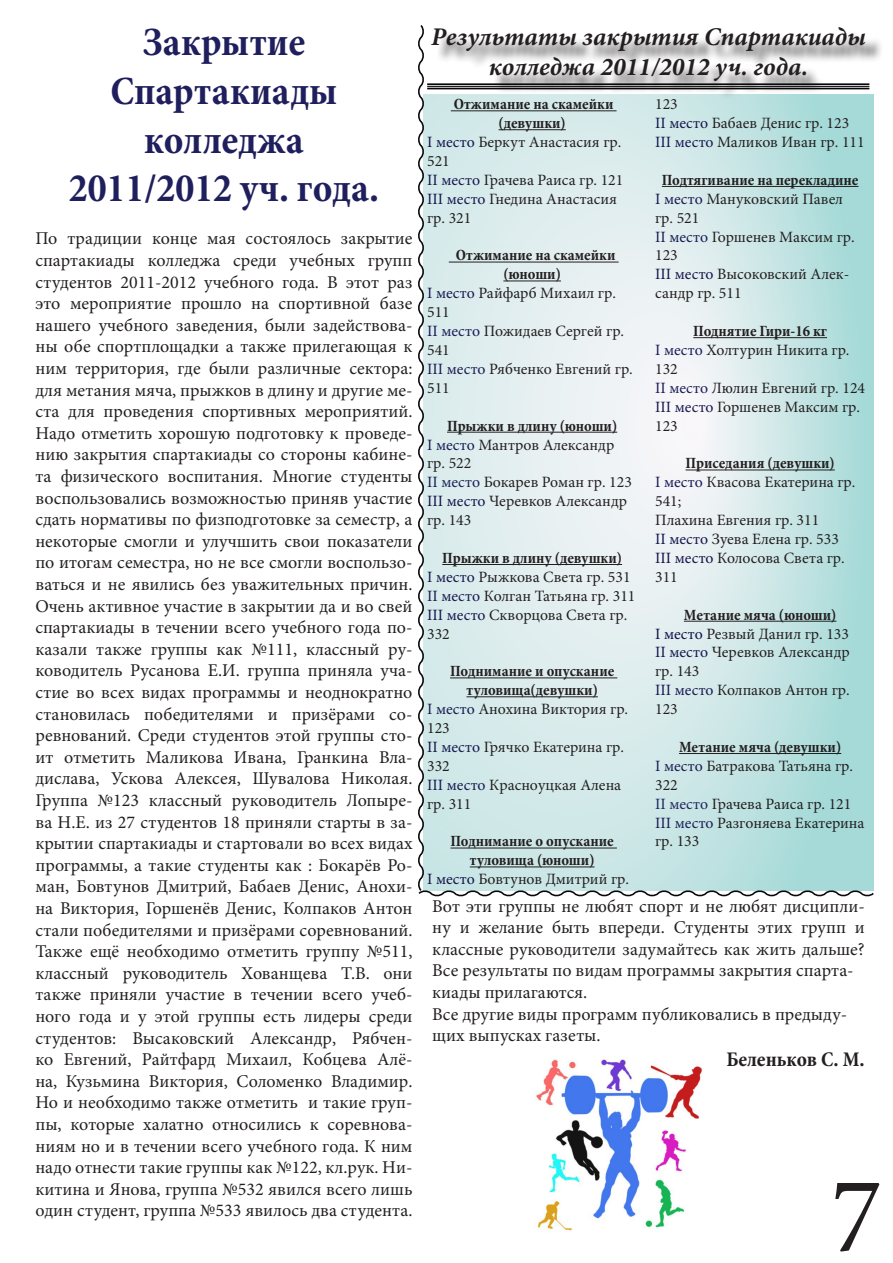
<style>
.page{position:relative;width:893px;height:1263px;background:#fff}
.page>*{position:absolute;margin:0;border:0;box-sizing:border-box;transform-origin:0 0}
.t1{font:108px "Minion Pro";color:#231f20}
.t2{font:700 condensed 40.5px "Minion Pro";color:#201f5e}
.t3{font:italic 700 25.5px/30.6px "Minion Pro";color:#231f20;text-align:center}
.t4{font:700 condensed 21px "Minion Pro";letter-spacing:-.005em;color:#231f20}
.t5{font:18px/21.6px "Minion Pro";color:#231f20;text-align:justify}
.t6{font:15.75px/18.9px "Minion Pro";color:#231f20}
.t7{font:700 condensed 15.75px/18.9px "Minion Pro";color:#231f20;text-align:center}
.s1{color:#16164d}
.s2{color:#191951}
.s3{color:#18194f}
.s4{color:#1a1b52}
.s5{color:#1b1e55}
.s6{color:#1b1e54}
.s7{color:#1a1e53}
.s8{color:#1b2258}
.s9{color:#17184d}
.s10{color:#18194e}
.s11{color:#191d52}
.s12{color:#15154a}
.s13{color:#1a1a52}
.s14{color:#1c1e57}
.s15{color:#1d1f59}
.s16{color:#191a4f}
.s17{color:#1a1d54}
.s18{color:#16164b}
.s19{color:#131248}
.s20{color:#18184f}
.s21{color:#20285f}
.s22{color:#1c2057}
</style>
<div class="page">
<div style="left:435px;top:29px;width:449px;height:71px;background:#231f20;opacity:.75"></div>
<svg style="left:418px;top:25px;width:457px;height:872px;background:#d1e5e5"></svg>
<img style="left:535px;top:1059px;width:167px;height:172px">
<p class="t2" style="left:143px;top:14px;width:164px">Закрытие</p>
<p class="t2" style="left:110px;top:63px;width:229px">Спартакиады</p>
<p class="t2" style="left:144px;top:112px;width:161px">колледжа</p>
<p class="t2" style="left:69px;top:160px;width:312px">2011/2012 уч. года.</p>
<p class="t5" style="left:35px;top:228px;width:379px">По традиции конце мая состоялось закрытие спартакиады колледжа среди учебных групп студентов 2011-2012 учебного года. В этот раз это мероприятие прошло на спортивной базе нашего учебного заведения, были задействова&shy;ны обе спортплощадки а также прилегающая к ним территория, где были различные сектора: для метания мяча, прыжков в длину и другие ме&shy;ста для проведения спортивных мероприятий.<br>Надо отметить хорошую подготовку к проведе&shy;нию закрытия спартакиады со стороны кабине&shy;та физического воспитания. Многие студенты воспользовались возможностью приняв участие сдать нормативы по физподготовке за семестр, а некоторые смогли и улучшить свои показатели по итогам семестра, но не все смогли воспользо&shy;ваться и не явились без уважительных причин.</p>
<p class="t5" style="left:35px;top:595px;width:379px">Очень активное участие в закрытии да и во свей спартакиады в течении всего учебного года по&shy;казали также группы как №111, классный ру&shy;ководитель Русанова Е.И. группа приняла уча&shy;стие во всех видах программы и неоднократно становилась победителями и призёрами со&shy;ревнований. Среди студентов этой группы сто&shy;ит отметить Маликова Ивана, Гранкина Вла&shy;дислава, Ускова Алексея, Шувалова Николая.</p>
<p class="t5" style="left:35px;top:789px;width:379px">Группа №123 классный руководитель Лопыре&shy;ва Н.Е. из 27 студентов 18 приняли старты в за&shy;крытии спартакиады и стартовали во всех видах программы, а такие студенты как : Бокарёв Ро&shy;ман, Бовтунов Дмитрий, Бабаев Денис, Анохи&shy;на Виктория, Горшенёв Денис, Колпаков Антон стали победителями и призёрами соревнований.</p>
<p class="t5" style="left:35px;top:941px;width:379px">Также ещё необходимо отметить группу №511, классный руководитель Хованщева Т.В. они также приняли участие в течении всего учеб&shy;ного года и у этой группы есть лидеры среди студентов: Высаковский Александр, Рябчен&shy;ко Евгений, Райтфард Михаил, Кобцева Алё&shy;на, Кузьмина Виктория, Соломенко Владимир.</p>
<p class="t5" style="left:35px;top:1092px;width:379px">Но и необходимо также отметить и такие груп&shy;пы, которые халатно относились к соревнова&shy;ниям но и в течении всего учебного года. К ним надо отнести такие группы как №122, кл.рук. Ни&shy;китина и Янова, группа №532 явился всего лишь один студент, группа №533 явилось два студента.</p>
<p class="t3" style="left:431px;top:21px;width:436px">Результаты закрытия Спартакиады колледжа 2011/2012 уч. года.</p>
<p class="t7" style="left:454px;top:95px;width:161px">Отжимание на скамейки</p>
<p class="t7" style="left:499px;top:114px;width:69px">(девушки)</p>
<p class="t6" style="left:427px;top:133px;width:196px"><span class="s1">I место</span> Беркут Анастасия гр.<br>521</p>
<p class="t6" style="left:427px;top:170px;width:198px"><span class="s2">II место</span> Грачева Раиса гр. 121</p>
<p class="t6" style="left:427px;top:189px;width:191px"><span class="s3">III место</span> Гнедина Анастасия гр. 321</p>
<p class="t7" style="left:456px;top:246px;width:161px">Отжимание на скамейки (юноши)</p>
<p class="t6" style="left:427px;top:284px;width:190px"><span class="s4">I место</span> Райфарб Михаил гр.<br>511</p>
<p class="t6" style="left:427px;top:322px;width:198px"><span class="s5">II место</span> Пожидаев Сергей гр.<br>541</p>
<p class="t6" style="left:427px;top:359px;width:207px"><span class="s6">III место</span> Рябченко Евгений гр.<br>511</p>
<p class="t7" style="left:447px;top:416px;width:172px">Прыжки в длину (юноши)</p>
<p class="t6" style="left:427px;top:435px;width:189px"><span class="s7">I место</span> Мантров Александр гр. 522</p>
<p class="t6" style="left:427px;top:473px;width:206px"><span class="s8">II место</span> Бокарев Роман гр. 123</p>
<p class="t6" style="left:427px;top:492px;width:201px"><span class="s9">III место</span> Черевков Александр гр. 143</p>
<p class="t7" style="left:442px;top:548px;width:181px">Прыжки в длину (девушки)</p>
<p class="t6" style="left:427px;top:567px;width:205px"><span class="s3">I место</span> Рыжкова Света гр. 531</p>
<p class="t6" style="left:427px;top:586px;width:210px"><span class="s4">II место</span> Колган Татьяна гр. 311</p>
<p class="t6" style="left:427px;top:605px;width:202px"><span class="s10">III место</span> Скворцова Света гр.<br>332</p>
<p class="t7" style="left:450px;top:662px;width:166px">Поднимание и опускание туловища(девушки)</p>
<p class="t6" style="left:427px;top:700px;width:202px"><span class="s11">I место</span> Анохина Виктория гр.<br>123</p>
<p class="t6" style="left:427px;top:737px;width:198px"><span class="s3">II место</span> Грячко Екатерина гр.<br>332</p>
<p class="t6" style="left:427px;top:775px;width:196px"><span class="s4">III место</span> Красноуцкая Алена гр. 311</p>
<p class="t7" style="left:450px;top:832px;width:165px">Поднимание о опускание</p>
<p class="t7" style="left:470px;top:851px;width:126px">туловища (юноши)</p>
<p class="t6" style="left:427px;top:870px;width:203px"><span class="s12">I место</span> Бовтунов Дмитрий гр.</p>
<p class="t6" style="left:655px;top:95px;width:24px">123</p>
<p class="t6" style="left:655px;top:114px;width:196px"><span class="s9">II место</span> Бабаев Денис гр. 123</p>
<p class="t6" style="left:655px;top:133px;width:211px"><span class="s2">III место</span> Маликов Иван гр. 111</p>
<p class="t7" style="left:662px;top:170px;width:198px">Подтягивание на перекладине</p>
<p class="t6" style="left:655px;top:189px;width:189px"><span class="s13">I место</span> Мануковский Павел гр. 521</p>
<p class="t6" style="left:655px;top:227px;width:201px"><span class="s5">II место</span> Горшенев Максим гр.<br>123</p>
<p class="t6" style="left:655px;top:265px;width:196px"><span class="s9">III место</span> Высоковский Алек&shy;сандр гр. 511</p>
<p class="t7" style="left:693px;top:321px;width:135px">Поднятие Гири-16 кг</p>
<p class="t6" style="left:655px;top:341px;width:196px"><span class="s14">I место</span> Холтурин Никита гр.<br>132</p>
<p class="t6" style="left:655px;top:378px;width:211px"><span class="s15">II место</span> Люлин Евгений гр. 124</p>
<p class="t6" style="left:655px;top:397px;width:206px"><span class="s16">III место</span> Горшенев Максим гр.<br>123</p>
<p class="t7" style="left:685px;top:454px;width:151px">Приседания (девушки)</p>
<p class="t6" style="left:655px;top:473px;width:202px"><span class="s17">I место</span> Квасова Екатерина гр.<br>541;</p>
<p class="t6" style="left:655px;top:511px;width:166px">Плахина Евгения гр. 311</p>
<p class="t6" style="left:655px;top:530px;width:185px"><span class="s9">II место</span> Зуева Елена гр. 533</p>
<p class="t6" style="left:655px;top:548px;width:191px"><span class="s18">III место</span> Колосова Света гр.<br>311</p>
<p class="t7" style="left:684px;top:605px;width:154px">Метание мяча (юноши)</p>
<p class="t6" style="left:655px;top:624px;width:195px"><span class="s19">I место</span> Резвый Данил гр. 133</p>
<p class="t6" style="left:655px;top:643px;width:196px"><span class="s20">II место</span> Черевков Александр гр. 143</p>
<p class="t6" style="left:655px;top:681px;width:196px"><span class="s4">III место</span> Колпаков Антон гр.<br>123</p>
<p class="t7" style="left:679px;top:737px;width:164px">Метание мяча (девушки)</p>
<p class="t6" style="left:655px;top:756px;width:199px"><span class="s5">I место</span> Батракова Татьяна гр.<br>322</p>
<p class="t6" style="left:655px;top:794px;width:198px"><span class="s21">II место</span> Грачева Раиса гр. 121</p>
<p class="t6" style="left:655px;top:813px;width:211px"><span class="s22">III место</span> Разгоняева Екатерина гр. 133</p>
<p class="t5" style="left:432px;top:895px;width:434px">Вот эти группы не любят спорт и не любят дисципли&shy;ну и желание быть впереди. Студенты этих групп и классные руководители задумайтесь как жить дальше?</p>
<p class="t5" style="left:432px;top:960px;width:423px">Все результаты по видам программы закрытия спарта&shy;киады прилагаются.</p>
<p class="t5" style="left:432px;top:1003px;width:416px">Все другие виды программ публиковались в предыду&shy;щих выпусках газеты.</p>
<p class="t4" style="left:726px;top:1045px;width:140px">Беленьков С. М.</p>
<p class="t1" style="left:830px;top:1143px;width:53px">7</p>
</div>
